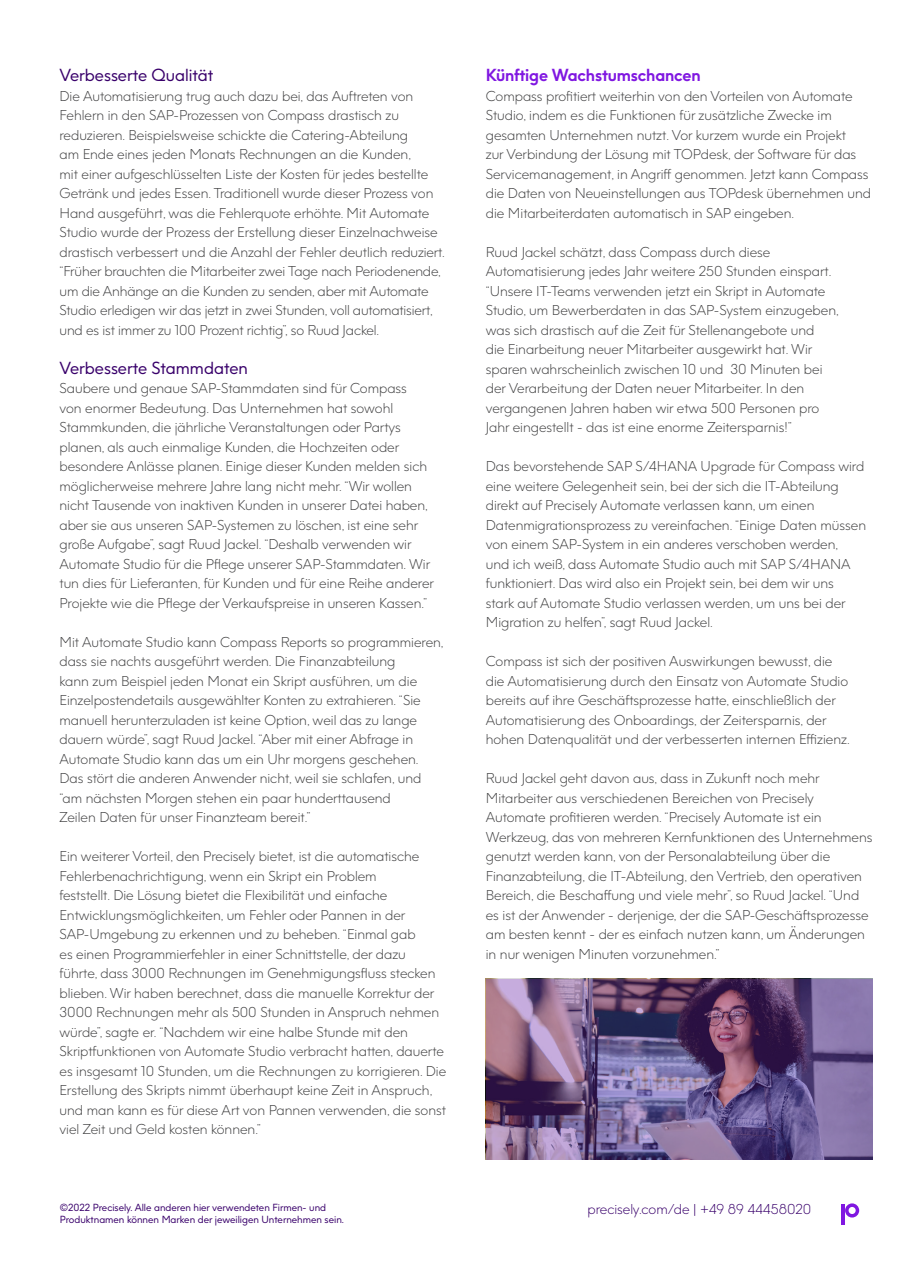
<style>
.page{position:relative;width:918px;height:1263px;background:#fff}
.page>*{position:absolute;margin:0;border:0;box-sizing:border-box;transform-origin:0 0}
.Body{font:16.5px "Precisely";color:#39006b}
.Body-2{font:700 16.5px "Precisely";letter-spacing:-.01em;color:#8017e1}
.Body-3{font:300 13.5px/19.5px "Precisely";color:#3e3e3f}
.t1{font:300 13.5px "Precisely";color:#39006b}
.t2{font:9.75px "Precisely";color:#39006b}
</style>
<div class="page">
<svg style="left:845px;top:1203px;width:14px;height:14px"></svg>
<hr style="left:842px;top:1204px;width:3px;height:20px;background:#8017e1">
<img style="left:486px;top:979px;width:386px;height:180px">
<p class="Body" style="left:60px;top:65px;width:155px">Verbesserte Qualität</p>
<p class="Body-3" style="left:60px;top:86px;width:387px">Die Automatisierung trug auch dazu bei, das Auftreten von Fehlern in den SAP-Prozessen von Compass drastisch zu reduzieren. Beispielsweise schickte die Catering-Abteilung<br>am Ende eines jeden Monats Rechnungen an die Kunden,<br>mit einer aufgeschlüsselten Liste der Kosten für jedes bestellte Getränk und jedes Essen. Traditionell wurde dieser Prozess von Hand ausgeführt, was die Fehlerquote erhöhte. Mit Automate Studio wurde der Prozess der Erstellung dieser Einzelnachweise drastisch verbessert und die Anzahl der Fehler deutlich reduziert. “Früher brauchten die Mitarbeiter zwei Tage nach Periodenende, um die Anhänge an die Kunden zu senden, aber mit Automate Studio erledigen wir das jetzt in zwei Stunden, voll automatisiert, und es ist immer zu 100 Prozent richtig”, so Ruud Jackel.</p>
<p class="Body" style="left:60px;top:357px;width:190px">Verbesserte Stammdaten</p>
<p class="Body-3" style="left:60px;top:379px;width:376px">Saubere und genaue SAP-Stammdaten sind für Compass<br>von enormer Bedeutung. Das Unternehmen hat sowohl Stammkunden, die jährliche Veranstaltungen oder Partys planen, als auch einmalige Kunden, die Hochzeiten oder besondere Anlässe planen. Einige dieser Kunden melden sich möglicherweise mehrere Jahre lang nicht mehr. “Wir wollen nicht Tausende von inaktiven Kunden in unserer Datei haben, aber sie aus unseren SAP-Systemen zu löschen, ist eine sehr große Aufgabe”, sagt Ruud Jackel. “Deshalb verwenden wir Automate Studio für die Pflege unserer SAP-Stammdaten. Wir tun dies für Lieferanten, für Kunden und für eine Reihe anderer Projekte wie die Pflege der Verkaufspreise in unseren Kassen.”</p>
<p class="Body-3" style="left:60px;top:632px;width:386px">Mit Automate Studio kann Compass Reports so programmieren, dass sie nachts ausgeführt werden. Die Finanzabteilung<br>kann zum Beispiel jeden Monat ein Skript ausführen, um die Einzelpostendetails ausgewählter Konten zu extrahieren. “Sie manuell herunterzuladen ist keine Option, weil das zu lange dauern würde”, sagt Ruud Jackel. “Aber mit einer Abfrage in Automate Studio kann das um ein Uhr morgens geschehen.<br>Das stört die anderen Anwender nicht, weil sie schlafen, und “am nächsten Morgen stehen ein paar hunderttausend<br>Zeilen Daten für unser Finanzteam bereit.”</p>
<p class="Body-3" style="left:60px;top:847px;width:388px">Ein weiterer Vorteil, den Precisely bietet, ist die automatische Fehlerbenachrichtigung, wenn ein Skript ein Problem<br>feststellt. Die Lösung bietet die Flexibilität und einfache Entwicklungsmöglichkeiten, um Fehler oder Pannen in der SAP-Umgebung zu erkennen und zu beheben. “Einmal gab<br>es einen Programmierfehler in einer Schnittstelle, der dazu führte, dass 3000 Rechnungen im Genehmigungsfluss stecken blieben. Wir haben berechnet, dass die manuelle Korrektur der 3000 Rechnungen mehr als 500 Stunden in Anspruch nehmen würde”, sagte er. “Nachdem wir eine halbe Stunde mit den Skriptfunktionen von Automate Studio verbracht hatten, dauerte es insgesamt 10 Stunden, um die Rechnungen zu korrigieren. Die Erstellung des Skripts nimmt überhaupt keine Zeit in Anspruch, und man kann es für diese Art von Pannen verwenden, die sonst viel Zeit und Geld kosten können.”</p>
<p class="Body-2" style="left:486px;top:65px;width:216px">Künftige Wachstumschancen</p>
<p class="Body-3" style="left:486px;top:86px;width:387px">Compass profitiert weiterhin von den Vorteilen von Automate Studio, indem es die Funktionen für zusätzliche Zwecke im gesamten Unternehmen nutzt. Vor kurzem wurde ein Projekt<br>zur Verbindung der Lösung mit TOPdesk, der Software für das Servicemanagement, in Angriff genommen. Jetzt kann Compass die Daten von Neueinstellungen aus TOPdesk übernehmen und die Mitarbeiterdaten automatisch in SAP eingeben.</p>
<p class="Body-3" style="left:486px;top:242px;width:355px">Ruud Jackel schätzt, dass Compass durch diese Automatisierung jedes Jahr weitere 250 Stunden einspart. “Unsere IT-Teams verwenden jetzt ein Skript in Automate Studio, um Bewerberdaten in das SAP-System einzugeben, was sich drastisch auf die Zeit für Stellenangebote und<br>die Einarbeitung neuer Mitarbeiter ausgewirkt hat. Wir sparen wahrscheinlich zwischen 10 und 30 Minuten bei der Verarbeitung der Daten neuer Mitarbeiter. In den vergangenen Jahren haben wir etwa 500 Personen pro Jahr eingestellt - das ist eine enorme Zeitersparnis!”</p>
<p class="Body-3" style="left:486px;top:457px;width:382px">Das bevorstehende SAP S/4HANA Upgrade für Compass wird eine weitere Gelegenheit sein, bei der sich die IT-Abteilung direkt auf Precisely Automate verlassen kann, um einen Datenmigrationsprozess zu vereinfachen. “Einige Daten müssen von einem SAP-System in ein anderes verschoben werden,<br>und ich weiß, dass Automate Studio auch mit SAP S/4HANA funktioniert. Das wird also ein Projekt sein, bei dem wir uns<br>stark auf Automate Studio verlassen werden, um uns bei der Migration zu helfen”, sagt Ruud Jackel.</p>
<p class="Body-3" style="left:486px;top:652px;width:365px">Compass ist sich der positiven Auswirkungen bewusst, die die Automatisierung durch den Einsatz von Automate Studio bereits auf ihre Geschäftsprozesse hatte, einschließlich der Automatisierung des Onboardings, der Zeitersparnis, der hohen Datenqualität und der verbesserten internen Effizienz.</p>
<p class="Body-3" style="left:486px;top:769px;width:388px">Ruud Jackel geht davon aus, dass in Zukunft noch mehr Mitarbeiter aus verschiedenen Bereichen von Precisely Automate profitieren werden. “Precisely Automate ist ein Werkzeug, das von mehreren Kernfunktionen des Unternehmens genutzt werden kann, von der Personalabteilung über die Finanzabteilung, die IT-Abteilung, den Vertrieb, den operativen Bereich, die Beschaffung und viele mehr”, so Ruud Jackel. “Und es ist der Anwender - derjenige, der die SAP-Geschäftsprozesse am besten kennt - der es einfach nutzen kann, um Änderungen in nur wenigen Minuten vorzunehmen.”</p>
<p class="t2" style="left:60px;top:1201px;width:268px">©2022 Precisely. Alle anderen hier verwendeten Firmen- und</p>
<p class="t1" style="left:588px;top:1201px;width:225px">precisely.com/de | +49 89 44458020</p>
<p class="t2" style="left:60px;top:1213px;width:286px">Produktnamen können Marken der jeweiligen Unternehmen sein.</p>
</div>
